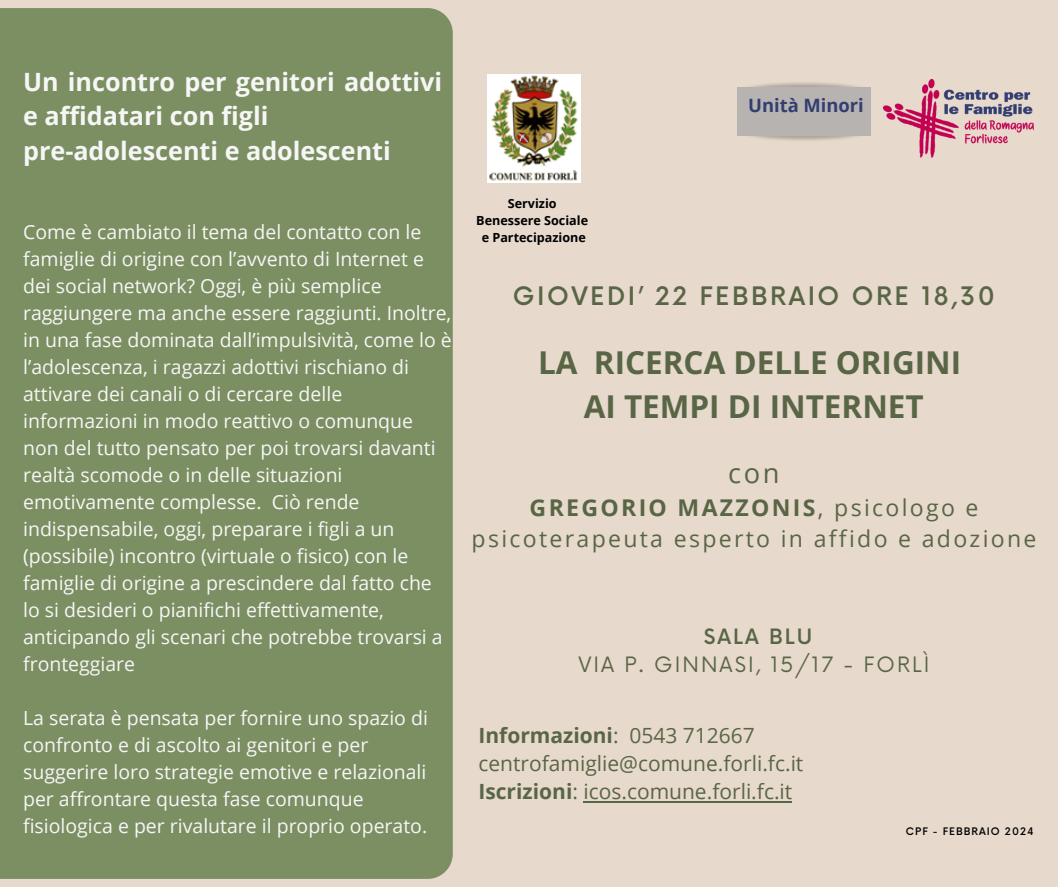
<style>
.page{position:relative;width:1058px;height:887px;background:#fff}
.page>*{position:absolute;margin:0;border:0;box-sizing:border-box;transform-origin:0 0}
.t1{font:700 31.5px/44.1px "Open Sans";color:#596646;text-align:center}
.t2{font:27.3px "Open Sans";color:#596646}
.t3{font:700 25.2px/34.7px "Open Sans";color:#f6f6f6}
.t4{font:500 24.75px "Now";letter-spacing:.1em;color:#596646}
.t5{font:23.1px/31.5px "Open Sans";letter-spacing:.1em;color:#596646;text-align:center}
.t6{font:21px/28.3px "Open Sans";color:#596646}
.t7{font:20.7px "Now";letter-spacing:.1em;color:#596646}
.t8{font:500 20.7px "Now";letter-spacing:.1em;color:#596646}
.t9{font:19.5px/27px "Open Sans";color:#f6f6f6}
.t10{font:700 18.45px "Open Sans";color:#333e71}
.t11{font:700 12.6px "Open Sans";color:#000}
.t12{font:500 10.2px "Now";letter-spacing:.1em;color:#000}
.s1{font-weight:700}
</style>
<div class="page">
<div style="left:0;top:0;width:1058px;height:886px;background:#e7d9cc"></div>
<div style="left:0;top:8px;width:453px;height:870px;background:#7c8f62"></div>
<img style="left:883px;top:79px;width:150px;height:78px">
<img style="left:487px;top:75px;width:93px;height:108px">
<div style="left:737px;top:87px;width:133px;height:49px;background:#b6b3b1"></div>
<hr style="left:583px;top:801px;width:209px;height:1px;background:#596646">
<p class="t3" style="left:23px;top:64px;width:420px">Un incontro per genitori adottivi e affidatari con figli pre-adolescenti e adolescenti</p>
<h1 class="t9" style="left:23px;top:218px;width:430px">Come è cambiato il tema del contatto con le famiglie di origine con l’avvento di Internet e dei social network? Oggi, è più semplice raggiungere ma anche essere raggiunti. Inoltre, in una fase dominata dall’impulsività, come lo è l’adolescenza, i ragazzi adottivi rischiano di attivare dei canali o di cercare delle informazioni in modo reattivo o comunque non del tutto pensato per poi trovarsi davanti realtà scomode o in delle situazioni emotivamente complesse. Ciò rende indispensabile, oggi, preparare i figli a un (possibile) incontro (virtuale o fisico) con le famiglie di origine a prescindere dal fatto che lo si desideri o pianifichi effettivamente, anticipando gli scenari che potrebbe trovarsi a fronteggiare</h1>
<h4 class="t9" style="left:23px;top:704px;width:406px">La serata è pensata per fornire uno spazio di confronto e di ascolto ai genitori e per suggerire loro strategie emotive e relazionali per affrontare questa fase comunque fisiologica e per rivalutare il proprio operato.</h4>
<h5 class="t11" style="left:508px;top:194px;width:50px">Servizio</h5>
<p class="t11" style="left:476px;top:211px;width:113px">Benessere Sociale</p>
<h6 class="t11" style="left:482px;top:228px;width:106px">e Partecipazione</h6>
<p class="t10" style="left:748px;top:92px;width:117px">Unità Minori</p>
<h6 class="t4" style="left:513px;top:283px;width:483px">GIOVEDI’ 22 FEBBRAIO ORE 18,30</h6>
<h2 class="t1" style="left:538px;top:339px;width:424px">LA RICERCA DELLE ORIGINI<br>AI TEMPI DI INTERNET</h2>
<p class="t2" style="left:728px;top:453px;width:53px">con</p>
<p class="t5" style="left:471px;top:491px;width:566px"><span class="s1">GREGORIO MAZZONIS</span>, psicologo e psicoterapeuta esperto in affido e adozione</p>
<p class="t8" style="left:703px;top:625px;width:110px">SALA BLU</p>
<p class="t7" style="left:578px;top:653px;width:352px">VIA P. GINNASI, 15/17 - FORLÌ</p>
<p class="t6" style="left:478px;top:720px;width:326px"><span class="s1">Informazioni</span>: 0543 712667 centrofamiglie@comune.forli.fc.it<br><span class="s1">Iscrizioni</span>: icos.comune.forli.fc.it</p>
<p class="t12" style="left:906px;top:825px;width:129px">CPF - FEBBRAIO 2024</p>
</div>
